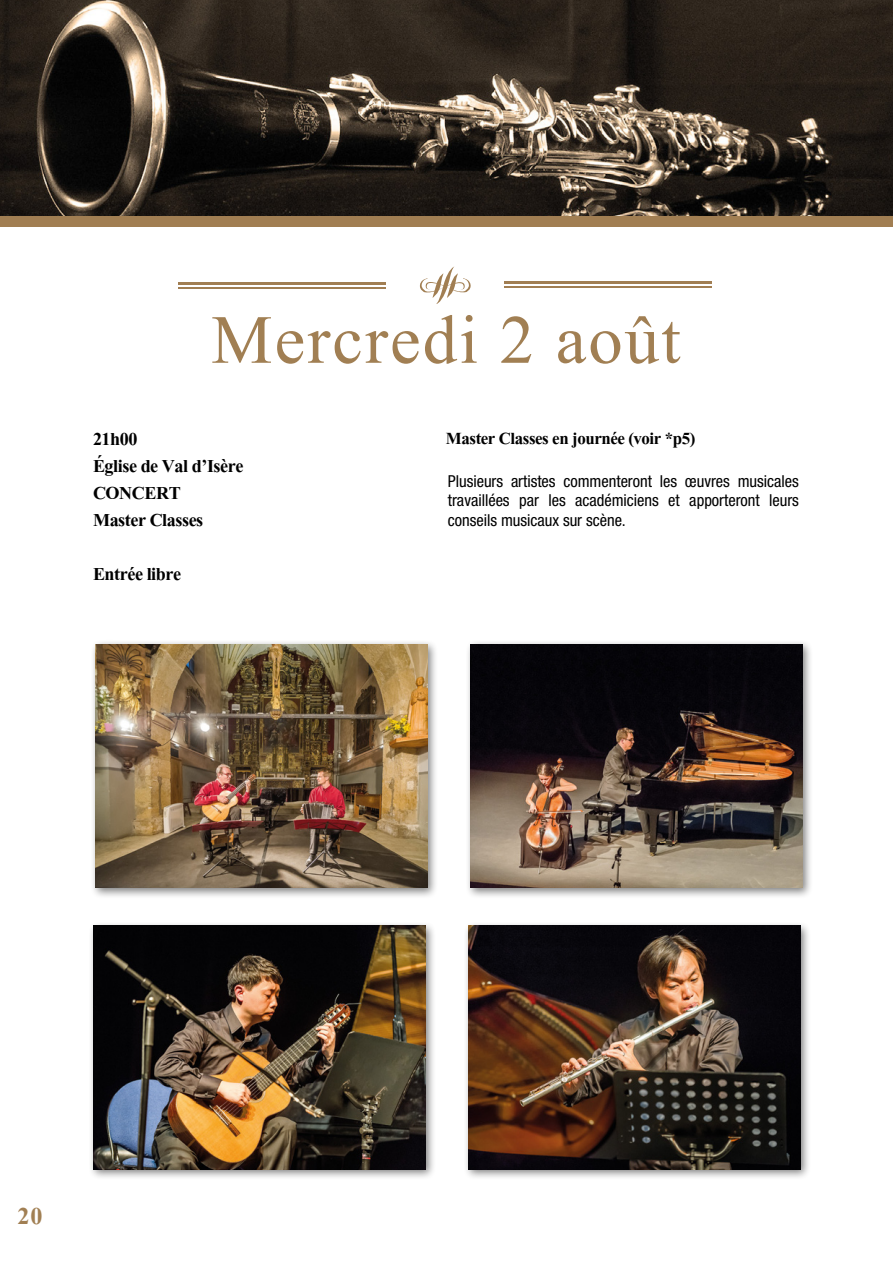
<style>
.page{position:relative;width:893px;height:1263px;background:#fff}
.page>*{position:absolute;margin:0;border:0;box-sizing:border-box;transform-origin:0 0}
.t1{font:85.5px "Aparajita";letter-spacing:.025em;color:#a17f53}
.t2{font:700 30px "Aparajita";color:#a17f53}
.t3{font:700 22.5px/27px "Aparajita";letter-spacing:-.02em;color:#000}
.t4{font:700 21px "Aparajita";letter-spacing:-.02em;color:#000}
.t5{font:condensed 16.5px/19.5px "Helvetica Neue LT Pro";color:#000;text-align:justify}
</style>
<div class="page">
<svg style="left:419px;top:266px;width:52px;height:38px"></svg>
<hr style="left:178px;top:282px;width:208px;height:2px;background:#a17e52">
<hr style="left:504px;top:282px;width:208px;height:2px;background:#a17e52">
<hr style="left:178px;top:287px;width:207px;height:1px;background:#a17e52">
<hr style="left:504px;top:286px;width:208px;height:1px;background:#a17e52">
<div style="left:0;top:215px;width:893px;height:11px;background:#a17e52"></div>
<div style="left:88px;top:921px;width:348px;height:260px;background:#000;opacity:.5"></div>
<img style="left:94px;top:926px;width:331px;height:243px">
<div style="left:463px;top:921px;width:349px;height:260px;background:#000;opacity:.5"></div>
<img style="left:469px;top:926px;width:331px;height:243px">
<div style="left:90px;top:639px;width:348px;height:260px;background:#000;opacity:.5"></div>
<img style="left:95px;top:644px;width:332px;height:244px">
<div style="left:465px;top:639px;width:349px;height:260px;background:#000;opacity:.5"></div>
<img style="left:471px;top:644px;width:331px;height:244px">
<img style="left:0;top:0;width:893px;height:215px">
<h1 class="t1" style="left:211px;top:298px;width:471px">Mercredi 2 août</h1>
<h3 class="t3" style="left:93px;top:428px;width:46px">21h00</h3>
<p class="t4" style="left:446px;top:428px;width:251px">Master Classes en journée (voir *p5)</p>
<h3 class="t3" style="left:93px;top:455px;width:152px">Église de Val d’Isère<br>CONCERT<br>Master Classes</h3>
<p class="t5" style="left:448px;top:471px;width:353px">Plusieurs artistes commenteront les œuvres musicales travaillées par les académiciens et apporteront leurs conseils musicaux sur scène.</p>
<h3 class="t3" style="left:93px;top:563px;width:90px">Entrée libre</h3>
<h2 class="t2" style="left:17px;top:1202px;width:27px">20</h2>
</div>
